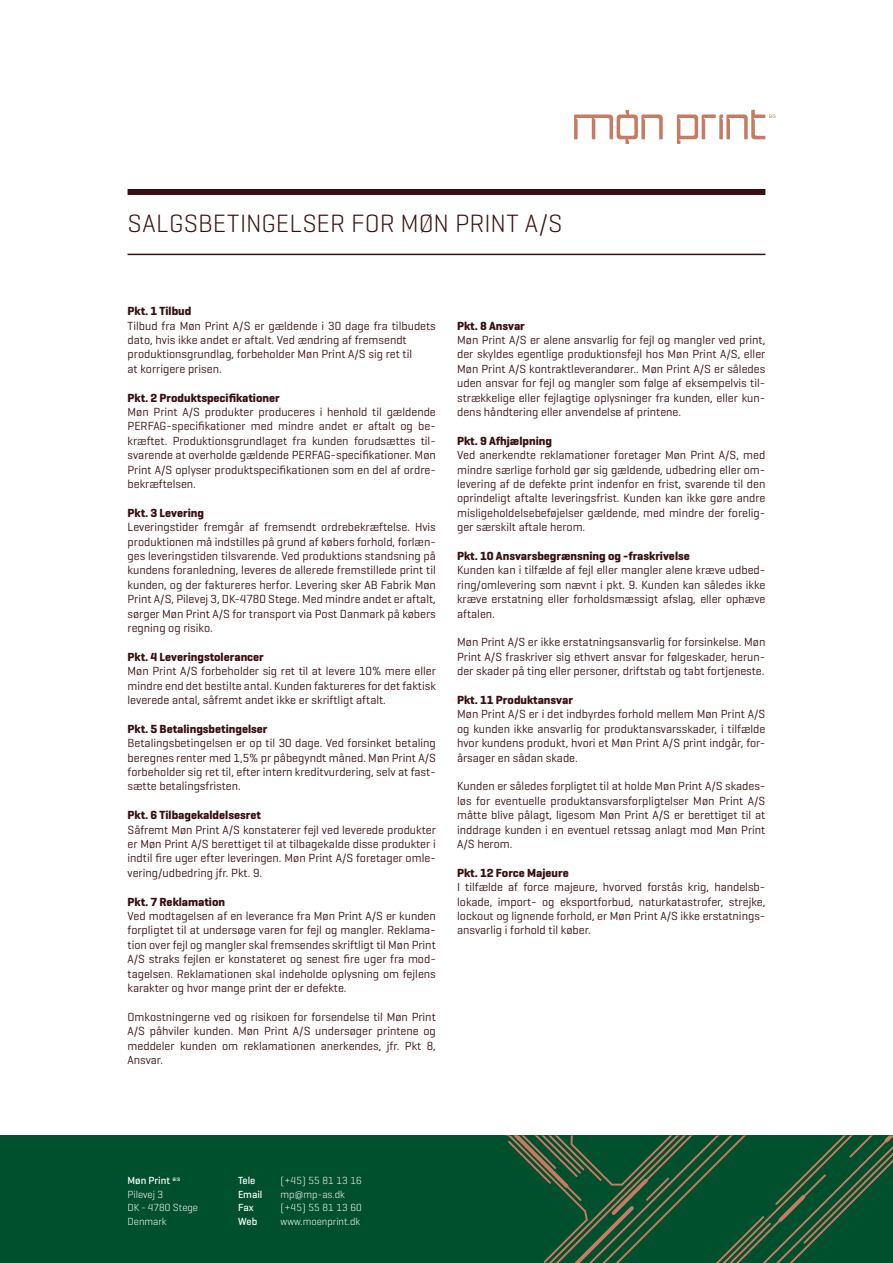
<style>
.page{position:relative;width:893px;height:1263px;background:#fff}
.page>*{position:absolute;margin:0;border:0;box-sizing:border-box;transform-origin:0 0}
.t1{font:300 25.5px "Geogrotesque";letter-spacing:.005em;color:#391012}
.t2{font:12px/14.4px "Geogrotesque";color:#391012;text-align:justify}
.t3{font:700 12px "Geogrotesque";color:#391012}
.t4{font:300 10.5px "Geogrotesque";color:#fff}
.t5{font:500 10.5px "Geogrotesque";color:#fff}
</style>
<div class="page">
<div style="left:0;top:1135px;width:893px;height:128px;background:#00502e"></div>
<svg style="left:574px;top:110px;width:89px;height:34px"></svg>
<svg style="left:677px;top:110px;width:98px;height:34px"></svg>
<div style="left:128px;top:189px;width:637px;height:6px;background:#391012"></div>
<hr style="left:128px;top:254px;width:637px;height:1px;background:#391012">
<svg style="left:789px;top:1135px;width:104px;height:128px"></svg>
<svg style="left:504px;top:1135px;width:285px;height:128px"></svg>
<p class="t1" style="left:128px;top:208px;width:437px">SALGSBETINGELSER FOR MØN PRINT A/S</p>
<p class="t3" style="left:128px;top:304px;width:65px">Pkt. 1 Tilbud</p>
<p class="t2" style="left:128px;top:318px;width:310px">Tilbud fra Møn Print A/S er gældende i 30 dage fra tilbudets dato, hvis ikke andet er aftalt. Ved ændring af fremsendt</p>
<p class="t2" style="left:128px;top:347px;width:286px">produktionsgrundlag, forbeholder Møn Print A/S sig ret til</p>
<p class="t2" style="left:128px;top:361px;width:96px">at korrigere prisen.</p>
<p class="t3" style="left:128px;top:390px;width:154px">Pkt. 2 Produktspecifikationer</p>
<p class="t2" style="left:128px;top:404px;width:310px">Møn Print A/S produkter produceres i henhold til gældende PERFAG-specifikationer med mindre andet er aftalt og be&shy;kræftet. Produktionsgrundlaget fra kunden forudsættes til&shy;svarende at overholde gældende PERFAG-specifikationer. Møn Print A/S oplyser produktspecifikationen som en del af ordre&shy;bekræftelsen.</p>
<p class="t3" style="left:128px;top:505px;width:78px">Pkt. 3 Levering</p>
<p class="t2" style="left:128px;top:519px;width:310px">Leveringstider fremgår af fremsendt ordrebekræftelse. Hvis produktionen må indstilles på grund af købers forhold, forlæn&shy;ges leveringstiden tilsvarende. Ved produktions standsning på kundens foranledning, leveres de allerede fremstillede print til kunden, og der faktureres herfor. Levering sker AB Fabrik Møn Print A/S, Pilevej 3, DK-4780 Stege. Med mindre andet er aftalt, sørger Møn Print A/S for transport via Post Danmark på købers regning og risiko.</p>
<p class="t3" style="left:128px;top:649px;width:138px">Pkt. 4 Leveringstolerancer</p>
<p class="t2" style="left:128px;top:663px;width:310px">Møn Print A/S forbeholder sig ret til at levere 10% mere eller mindre end det bestilte antal. Kunden faktureres for det faktisk leverede antal, såfremt andet ikke er skriftligt aftalt.</p>
<p class="t3" style="left:128px;top:721px;width:141px">Pkt. 5 Betalingsbetingelser</p>
<p class="t2" style="left:128px;top:735px;width:310px">Betalingsbetingelsen er op til 30 dage. Ved forsinket betaling beregnes renter med 1,5% pr påbegyndt måned. Møn Print A/S forbeholder sig ret til, efter intern kreditvurdering, selv at fast&shy;sætte betalingsfristen.</p>
<p class="t3" style="left:128px;top:808px;width:135px">Pkt. 6 Tilbagekaldelsesret</p>
<p class="t2" style="left:128px;top:822px;width:310px">Såfremt Møn Print A/S konstaterer fejl ved leverede produkter er Møn Print A/S berettiget til at tilbagekalde disse produkter i indtil fire uger efter leveringen. Møn Print A/S foretager omle&shy;vering/udbedring jfr. Pkt. 9.</p>
<p class="t3" style="left:128px;top:894px;width:99px">Pkt. 7 Reklamation</p>
<p class="t2" style="left:128px;top:908px;width:310px">Ved modtagelsen af en leverance fra Møn Print A/S er kunden forpligtet til at undersøge varen for fejl og mangler. Reklama&shy;tion over fejl og mangler skal fremsendes skriftligt til Møn Print A/S straks fejlen er konstateret og senest fire uger fra mod&shy;tagelsen. Reklamationen skal indeholde oplysning om fejlens karakter og hvor mange print der er defekte.</p>
<p class="t2" style="left:128px;top:1009px;width:310px">Omkostningerne ved og risikoen for forsendelse til Møn Print A/S påhviler kunden. Møn Print A/S undersøger printene og meddeler kunden om reklamationen anerkendes, jfr. Pkt 8, Ansvar.</p>
<p class="t3" style="left:457px;top:318px;width:69px">Pkt. 8 Ansvar</p>
<p class="t2" style="left:457px;top:332px;width:310px">Møn Print A/S er alene ansvarlig for fejl og mangler ved print, der skyldes egentlige produktionsfejl hos Møn Print A/S, eller Møn Print A/S kontraktleverandører.. Møn Print A/S er således uden ansvar for fejl og mangler som følge af eksempelvis til&shy;strækkelige eller fejlagtige oplysninger fra kunden, eller kun&shy;dens håndtering eller anvendelse af printene.</p>
<p class="t3" style="left:457px;top:433px;width:96px">Pkt. 9 Afhjælpning</p>
<p class="t2" style="left:457px;top:447px;width:310px">Ved anerkendte reklamationer foretager Møn Print A/S, med mindre særlige forhold gør sig gældende, udbedring eller om&shy;levering af de defekte print indenfor en frist, svarende til den oprindeligt aftalte leveringsfrist. Kunden kan ikke gøre andre misligeholdelsebeføjelser gældende, med mindre der forelig&shy;ger særskilt aftale herom.</p>
<p class="t3" style="left:457px;top:548px;width:234px">Pkt. 10 Ansvarsbegrænsning og -fraskrivelse</p>
<p class="t2" style="left:457px;top:563px;width:310px">Kunden kan i tilfælde af fejl eller mangler alene kræve udbed&shy;ring/omlevering som nævnt i pkt. 9. Kunden kan således ikke kræve erstatning eller forholdsmæssigt afslag, eller ophæve aftalen.</p>
<p class="t2" style="left:457px;top:635px;width:310px">Møn Print A/S er ikke erstatningsansvarlig for forsinkelse. Møn Print A/S fraskriver sig ethvert ansvar for følgeskader, herun&shy;der skader på ting eller personer, driftstab og tabt fortjeneste.</p>
<p class="t3" style="left:457px;top:692px;width:117px">Pkt. 11 Produktansvar</p>
<p class="t2" style="left:457px;top:707px;width:310px">Møn Print A/S er i det indbyrdes forhold mellem Møn Print A/S og kunden ikke ansvarlig for produktansvarsskader, i tilfælde hvor kundens produkt, hvori et Møn Print A/S print indgår, for&shy;årsager en sådan skade.</p>
<p class="t2" style="left:457px;top:779px;width:310px">Kunden er således forpligtet til at holde Møn Print A/S skades&shy;løs for eventuelle produktansvarsforpligtelser Møn Print A/S måtte blive pålagt, ligesom Møn Print A/S er berettiget til at inddrage kunden i en eventuel retssag anlagt mod Møn Print A/S herom.</p>
<p class="t3" style="left:457px;top:865px;width:113px">Pkt. 12 Force Majeure</p>
<p class="t2" style="left:457px;top:879px;width:310px">I tilfælde af force majeure, hvorved forstås krig, handelsb&shy;lokade, import- og eksportforbud, naturkatastrofer, strejke, lockout og lignende forhold, er Møn Print A/S ikke erstatnings&shy;ansvarlig i forhold til køber.</p>
<p class="t5" style="left:128px;top:1174px;width:54px">Møn Print <sup>a</sup><sup>l</sup><sup>s</sup></p>
<p class="t4" style="left:128px;top:1187px;width:37px">Pilevej 3</p>
<p class="t4" style="left:128px;top:1201px;width:72px">DK - 4780 Stege</p>
<p class="t4" style="left:128px;top:1214px;width:41px">Denmark</p>
<p class="t5" style="left:238px;top:1174px;width:19px">Tele</p>
<p class="t4" style="left:281px;top:1174px;width:83px">(+45) 55 81 13 16</p>
<p class="t5" style="left:238px;top:1187px;width:26px">E-mail</p>
<p class="t4" style="left:281px;top:1187px;width:66px">mp@mp-as.dk</p>
<p class="t5" style="left:238px;top:1201px;width:17px">Fax</p>
<p class="t4" style="left:281px;top:1201px;width:83px">(+45) 55 81 13 60</p>
<p class="t5" style="left:238px;top:1214px;width:21px">Web</p>
<p class="t4" style="left:281px;top:1214px;width:81px">www.moenprint.dk</p>
</div>
